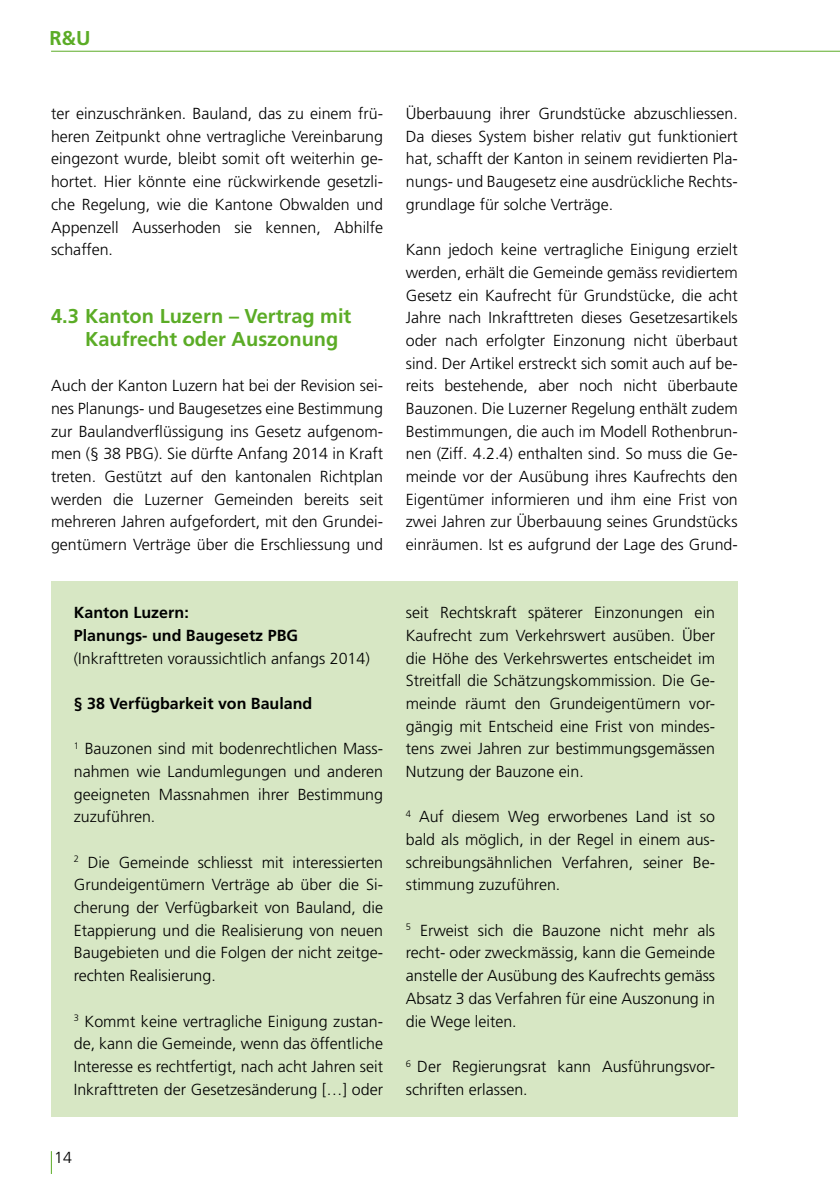
<style>
.page{position:relative;width:840px;height:1191px;background:#fff}
.page>*{position:absolute;margin:0;border:0;box-sizing:border-box;transform-origin:0 0}
.t1{font:700 20px/22.6px "Frutiger LT Std";color:#5bac26}
.t2{font:300 16px/22.6px "Frutiger LT Std";color:#000;text-align:justify}
.t3{font:700 16px/22.6px "Frutiger LT Std";color:#000}
</style>
<div class="page">
<hr style="left:51px;top:51px;width:788px;height:1px;background:#5bac26">
<svg style="left:51px;top:1151px;width:1px;height:23px"></svg>
<div style="left:51px;top:581px;width:686px;height:536px;background:#d7e7c4"></div>
<p class="t1" style="left:49px;top:27px;width:43px">R&amp;U</p>
<p class="t2" style="left:51px;top:102px;width:333px">ter einzuschränken. Bauland, das zu einem frü&shy;heren Zeitpunkt ohne vertragliche Vereinbarung eingezont wurde, bleibt somit oft weiterhin ge&shy;hortet. Hier könnte eine rückwirkende gesetzli&shy;che Regelung, wie die Kantone Obwalden und Appenzell Ausserhoden sie kennen, Abhilfe schaffen.</p>
<p class="t1" style="left:85px;top:305px;width:267px;text-indent:-34px">4.3 Kanton Luzern – Vertrag mit<br>Kaufrecht oder Auszonung</p>
<p class="t2" style="left:51px;top:375px;width:333px">Auch der Kanton Luzern hat bei der Revision sei&shy;nes Planungs- und Baugesetzes eine Bestimmung zur Baulandverflüssigung ins Gesetz aufgenom&shy;men (§ 38 PBG). Sie dürfte Anfang 2014 in Kraft treten. Gestützt auf den kantonalen Richtplan werden die Luzerner Gemeinden bereits seit mehreren Jahren aufgefordert, mit den Grundei&shy;gentümern Verträge über die Erschliessung und</p>
<p class="t3" style="left:74px;top:601px;width:224px">Kanton Luzern:<br>Planungs- und Baugesetz PBG</p>
<p class="t2" style="left:74px;top:647px;width:297px">(Inkrafttreten voraussichtlich anfangs 2014)</p>
<p class="t3" style="left:74px;top:692px;width:240px">§ 38 Verfügbarkeit von Bauland</p>
<p class="t2" style="left:74px;top:737px;width:310px"><sup>1</sup> Bauzonen sind mit bodenrechtlichen Mass&shy;nahmen wie Landumlegungen und anderen geeigneten Massnahmen ihrer Bestimmung zuzuführen.</p>
<p class="t2" style="left:74px;top:851px;width:310px"><sup>2</sup> Die Gemeinde schliesst mit interessierten Grundeigentümern Verträge ab über die Si&shy;cherung der Verfügbarkeit von Bauland, die Etappierung und die Realisierung von neuen Baugebieten und die Folgen der nicht zeitge&shy;rechten Realisierung.</p>
<p class="t2" style="left:74px;top:1010px;width:310px"><sup>3</sup> Kommt keine vertragliche Einigung zustan&shy;de, kann die Gemeinde, wenn das öffentliche Interesse es rechtfertigt, nach acht Jahren seit Inkrafttreten der Gesetzesänderung […] oder</p>
<p class="t2" style="left:54px;top:1146px;width:19px">14</p>
<p class="t2" style="left:405px;top:102px;width:333px">Überbauung ihrer Grundstücke abzuschliessen.<br>Da dieses System bisher relativ gut funktioniert hat, schafft der Kanton in seinem revidierten Pla&shy;nungs- und Baugesetz eine ausdrückliche Rechts&shy;grundlage für solche Verträge.</p>
<p class="t2" style="left:405px;top:238px;width:333px">Kann jedoch keine vertragliche Einigung erzielt werden, erhält die Gemeinde gemäss revidiertem Gesetz ein Kaufrecht für Grundstücke, die acht Jahre nach Inkrafttreten dieses Gesetzesartikels oder nach erfolgter Einzonung nicht überbaut sind. Der Artikel erstreckt sich somit auch auf be&shy;reits bestehende, aber noch nicht überbaute Bauzonen. Die Luzerner Regelung enthält zudem Bestimmungen, die auch im Modell Rothenbrun&shy;nen (Ziff. 4.2.4) enthalten sind. So muss die Ge&shy;meinde vor der Ausübung ihres Kaufrechts den Eigentümer informieren und ihm eine Frist von zwei Jahren zur Überbauung seines Grundstücks einräumen. Ist es aufgrund der Lage des Grund-</p>
<p class="t2" style="left:405px;top:601px;width:310px">seit Rechtskraft späterer Einzonungen ein Kaufrecht zum Verkehrswert ausüben. Über die Höhe des Verkehrswertes entscheidet im Streitfall die Schätzungskommission. Die Ge&shy;meinde räumt den Grundeigentümern vor&shy;gängig mit Entscheid eine Frist von mindes&shy;tens zwei Jahren zur bestimmungsgemässen Nutzung der Bauzone ein.</p>
<p class="t2" style="left:405px;top:805px;width:310px"><sup>4</sup> Auf diesem Weg erworbenes Land ist so bald als möglich, in der Regel in einem aus&shy;schreibungsähnlichen Verfahren, seiner Be&shy;stimmung zuzuführen.</p>
<p class="t2" style="left:405px;top:919px;width:311px"><sup>5</sup> Erweist sich die Bauzone nicht mehr als recht- oder zweckmässig, kann die Gemeinde anstelle der Ausübung des Kaufrechts gemäss Absatz 3 das Verfahren für eine Auszonung in die Wege leiten.</p>
<p class="t2" style="left:405px;top:1055px;width:310px"><sup>6</sup> Der Regierungsrat kann Ausführungsvor&shy;schriften erlassen.</p>
</div>
